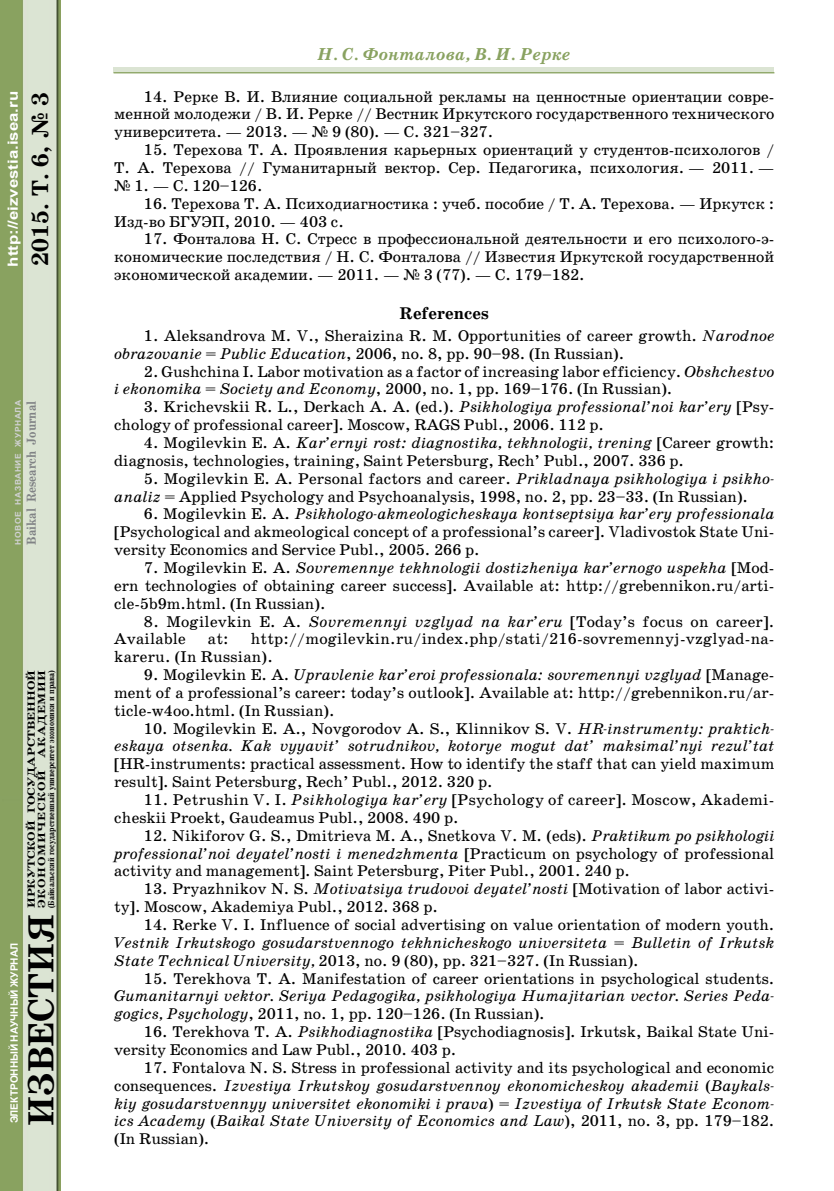
<style>
.page{position:relative;width:834px;height:1191px;background:#fff}
.page>*{position:absolute;margin:0;border:0;box-sizing:border-box;transform-origin:0 0}
.t1{font:700 36.75px "School Book C";color:#000}
.t2{font:700 23.62px "School Book C";color:#000}
.t3{font:italic 700 17.5px "School Book C";color:#89a260}
.t4{font:700 17.15px "School Book C";color:#000}
.t5{font:15.75px/17.8px "School Book C";color:#000}
.t6{font:italic 15.75px/17.8px "School Book C";color:#000;text-align:right}
.t7{font:15.75px/17.8px "School Book C";letter-spacing:.02em;color:#000}
.t8{font:700 14px "Arial";color:#fff;scale:1.2 1}
.t9{font:700 13.12px "School Book C";color:#808285;scale:.9 1}
.t10{font:700 10.5px/10.5px "School Book C";color:#000;scale:1.25 1}
.t11{font:700 10.15px "Arial";color:#fff}
.t12{font:700 8.75px "School Book C";color:#000;scale:.85 1}
.t13{font:700 7.88px "Arial";letter-spacing:.075em;color:#d1d2d4;scale:1.07 1}
.s1{font-style:italic}
.s2{font-style:normal}
</style>
<div class="page">
<div style="left:113px;top:68px;width:661px;height:5px;background:#dbe4d3"></div>
<img style="left:0;top:0;width:61px;height:1191px">
<hr style="left:113px;top:72px;width:661px;height:1px;background:#89a260">
<p class="t8" style="left:4px;top:267px;width:148px;rotate:-90deg">http://eizvestia.isea.ru</p>
<h2 class="t2" style="left:27px;top:266px;width:176px;rotate:-90deg">2015. Т. 6, № 3</h2>
<p class="t13" style="left:13px;top:544px;width:137px;rotate:-90deg">НОВОЕ НАЗВАНИЕ ЖУРНАЛА</p>
<p class="t9" style="left:24px;top:544px;width:161px;rotate:-90deg">Baikal Research Journal</p>
<p class="t10" style="left:26px;top:908px;width:192px;rotate:-90deg">ИРКУТСКОЙ ГОСУДАРСТВЕННОЙ<br>ЭКОНОМИЧЕСКОЙ АКАДЕМИИ</p>
<p class="t12" style="left:46px;top:908px;width:282px;rotate:-90deg">(Байкальский государственный университет экономики и права)</p>
<p class="t11" style="left:8px;top:1123px;width:182px;rotate:-90deg">ЭЛЕКТРОННЫЙ НАУЧНЫЙ ЖУРНАЛ</p>
<h1 class="t1" style="left:21px;top:1125px;width:213px;rotate:-90deg">ИЗВЕСТИЯ</h1>
<p class="t3" style="left:317px;top:44px;width:254px">Н. С. Фонталова, В. И. Рерке</p>
<p class="t5" style="left:114px;top:87px;width:661px;text-align:justify;text-indent:30px">14. Рерке В. И. Влияние социальной рекламы на ценностные ориентации совре&shy;менной молодежи / В. И. Рерке // Вестник Иркутского государственного технического университета. — 2013. — № 9 (80). — С. 321–327.</p>
<p class="t5" style="left:114px;top:141px;width:661px;text-align:justify;text-indent:30px">15. Терехова Т. А. Проявления карьерных ориентаций у студентов-психологов / Т. А. Терехова // Гуманитарный вектор. Сер. Педагогика, психология. — 2011. — № 1. — С. 120–126.</p>
<p class="t5" style="left:114px;top:195px;width:661px;text-indent:30px">16. Терехова Т. А. Психодиагностика : учеб. пособие / Т. А. Терехова. — Иркутск :<br>Изд-во БГУЭП, 2010. — 403 с.</p>
<p class="t5" style="left:114px;top:230px;width:661px;text-align:justify;text-indent:30px">17. Фонталова Н. С. Стресс в профессиональной деятельности и его психолого-э&shy;кономические последствия / Н. С. Фонталова // Известия Иркутской государственной экономической академии. — 2011. — № 3 (77). — С. 179–182.</p>
<p class="t4" style="left:399px;top:304px;width:91px">References</p>
<p class="t5" style="left:114px;top:327px;width:661px;text-indent:30px">1. Aleksandrova M. V., Sheraizina R. M. Opportunities of career growth. <span class="s1">Narodnoe obrazovanie = Public Education</span>, 2006, no. 8, pp. 90–98. (In Russian).</p>
<p class="t5" style="left:114px;top:362px;width:661px;text-indent:30px">2. Gushchina I. Labor motivation as a factor of increasing labor efficiency. <span class="s1">Obshchestvo i ekonomika = Society and Economy</span>, 2000, no. 1, pp. 169–176. (In Russian).</p>
<p class="t5" style="left:114px;top:398px;width:661px;text-indent:30px">3. Krichevskii R. L., Derkach A. A. (ed.). <span class="s1">Psikhologiya professional’noi kar’ery</span> [Psy&shy;chology of professional career]. Moscow, RAGS Publ., 2006. 112 p.</p>
<p class="t5" style="left:114px;top:434px;width:661px;text-indent:30px">4. Mogilevkin E. A. <span class="s1">Kar’ernyi rost: diagnostika, tekhnologii, trening</span> [Career growth: diagnosis, technologies, training, Saint Petersburg, Rech’ Publ., 2007. 336 p.</p>
<p class="t5" style="left:114px;top:469px;width:661px;text-indent:30px">5. Mogilevkin E. A. Personal factors and career. <span class="s1">Prikladnaya psikhologiya i psikho&shy;analiz</span> = Applied Psychology and Psychoanalysis, 1998, no. 2, pp. 23–33. (In Russian).</p>
<p class="t5" style="left:114px;top:505px;width:661px;text-align:justify;text-indent:30px">6. Mogilevkin E. A. <span class="s1">Psikhologo-akmeologicheskaya kontseptsiya kar’ery professionala </span>[Psychological and akmeological concept of a professional’s career]. Vladivostok State Uni&shy;versity Economics and Service Publ., 2005. 266 p.</p>
<p class="t5" style="left:114px;top:559px;width:661px;text-align:justify;text-indent:30px">7. Mogilevkin E. A. <span class="s1">Sovremennye tekhnologii dostizheniya kar’ernogo uspekha</span> [Mod&shy;ern technologies of obtaining career success]. Available at: http://grebennikon.ru/arti&shy;cle-5b9m.html. (In Russian).</p>
<p class="t5" style="left:114px;top:612px;width:661px;text-indent:30px">8. Mogilevkin E. A. <span class="s1">Sovremennyi vzglyad na kar’eru</span> [Today’s focus on career].<br>Available</p>
<p class="t5" style="left:114px;top:630px;width:661px;text-indent:137px">http://mogilevkin.ru/index.php/stati/216-sovremennyj-vzglyad-na&shy;kareru. (In Russian).</p>
<p class="t5" style="left:114px;top:666px;width:661px;text-align:justify;text-indent:30px">9. Mogilevkin E. A. <span class="s1">Upravlenie kar’eroi professionala: sovremennyi vzglyad</span> [Manage&shy;ment of a professional’s career: today’s outlook]. Available at: http://grebennikon.ru/ar&shy;ticle-w4oo.html. (In Russian).</p>
<p class="t6" style="left:114px;top:719px;width:661px"><span class="s2">10. Mogilevkin E. A., Novgorodov A. S., Klinnikov S. V.</span> HR-instrumenty: praktich&shy;eskaya otsenka. Kak vyyavit’ sotrudnikov, kotorye mogut dat’ maksimal’nyi rezul’tat</p>
<p class="t5" style="left:114px;top:755px;width:661px">[HR-instruments: practical assessment. How to identify the staff that can yield maximum result]. Saint Petersburg, Rech’ Publ., 2012. 320 p.</p>
<p class="t7" style="left:114px;top:791px;width:661px;text-indent:30px">11. Petrushin V. I. <span class="s1">Psikhologiya kar’ery</span> [Psychology of career]. Moscow, Akademi&shy;cheskii Proekt, Gaudeamus Publ., 2008. 490 p.</p>
<p class="t5" style="left:114px;top:826px;width:661px;text-align:justify;text-indent:30px">12. Nikiforov G. S., Dmitrieva M. A., Snetkova V. M. (eds). <span class="s1">Praktikum po psikhologii professional’noi deyatel’nosti i menedzhmenta</span> [Practicum on psychology of professional activity and management]. Saint Petersburg, Piter Publ., 2001. 240 p.</p>
<p class="t5" style="left:114px;top:880px;width:661px;text-indent:30px">13. Pryazhnikov N. S. <span class="s1">Motivatsiya trudovoi deyatel’nosti</span> [Motivation of labor activi&shy;ty]. Moscow, Akademiya Publ., 2012. 368 p.</p>
<p class="t5" style="left:114px;top:916px;width:661px;text-align:justify;text-indent:30px">14. Rerke V. I. Influence of social advertising on value orientation of modern youth.<br><span class="s1">Vestnik Irkutskogo gosudarstvennogo tekhnicheskogo universiteta</span> = <span class="s1">Bulletin of Irkutsk State Technical University,</span> 2013, no. 9 (80), pp. 321–327. (In Russian).</p>
<p class="t5" style="left:144px;top:969px;width:632px">15. Terekhova T. A. Manifestation of career orientations in psychological students.</p>
<p class="t6" style="left:114px;top:987px;width:661px;text-align:left">Gumanitarnyi vektor. Seriya Pedagogika, psikhologiya Humajitarian vector. Series Peda&shy;gogics, Psychology<span class="s2">, 2011, no. 1, pp. 120–126. (In Russian).</span></p>
<p class="t5" style="left:114px;top:1023px;width:661px;text-indent:30px">16. Terekhova T. A. <span class="s1">Psikhodiagnostika</span> [Psychodiagnosis]. Irkutsk, Baikal State Uni&shy;versity Economics and Law Publ., 2010. 403 p.</p>
<p class="t6" style="left:114px;top:1058px;width:661px;text-align:justify;text-indent:30px"><span class="s2">17. Fontalova N. S. Stress in professional activity and its psychological and economic consequences.</span> Izvestiya Irkutskoy gosudarstvennoy ekonomicheskoy akademii <span class="s2">(</span>Baykals&shy;kiy gosudarstvennyy universitet ekonomiki i prava<span class="s2">) =</span> Izvestiya of Irkutsk State Econom&shy;ics Academy <span class="s2">(</span>Baikal State University of Economics and Law<span class="s2">), 2011, no. 3, pp. 179–182. (In Russian).</span></p>
<p class="t5" style="left:208px;top:630px;width:22px">at:</p>
</div>
